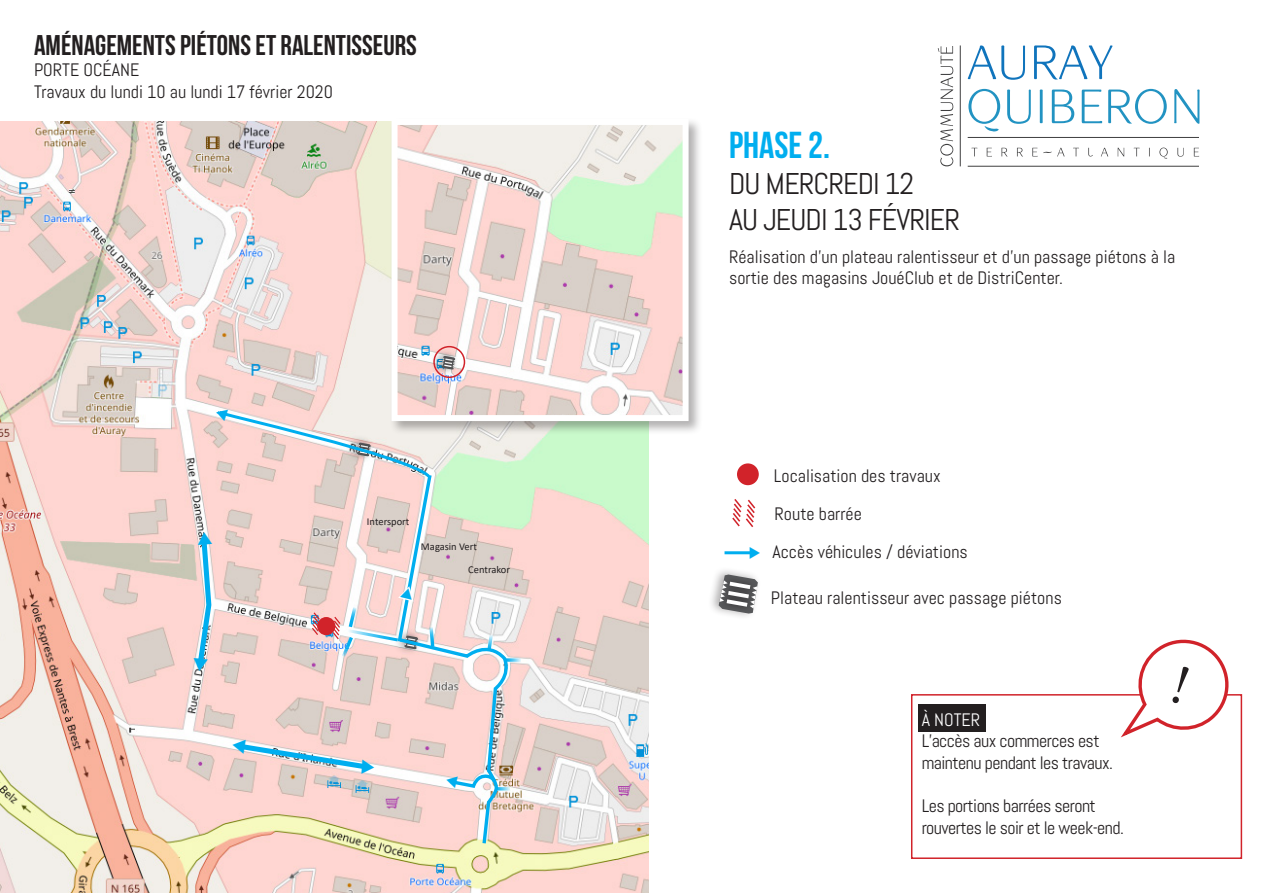
<style>
.page{position:relative;width:1263px;height:893px;background:#fff}
.page>*{position:absolute;margin:0;border:0;box-sizing:border-box;transform-origin:0 0}
.t1{font:37.5px "Bebas Neue";color:#00aeef}
.t2{font:30px "Abel";letter-spacing:-.03em;color:#231f20}
.t3{font:28.5px "Bebas Neue";color:#231f20}
.t4{font:18px/21.6px "Abel";color:#231f20}
.t5{font:18px/21.6px "Abel";letter-spacing:-.03em;color:#231f20}
.t6{font:18px "Abel";color:#fff}
.t7{font:10.5px "Calibri";color:#231f20}
</style>
<div class="page">
<svg style="left:971px;top:148px;width:6px;height:8px"></svg>
<svg style="left:987px;top:148px;width:5px;height:8px"></svg>
<svg style="left:1001px;top:148px;width:7px;height:9px"></svg>
<svg style="left:1017px;top:148px;width:6px;height:9px"></svg>
<svg style="left:1073px;top:148px;width:6px;height:8px"></svg>
<svg style="left:1088px;top:148px;width:5px;height:9px"></svg>
<svg style="left:1101px;top:148px;width:7px;height:8px"></svg>
<svg style="left:1117px;top:148px;width:7px;height:9px"></svg>
<svg style="left:1134px;top:148px;width:6px;height:8px"></svg>
<svg style="left:1159px;top:148px;width:9px;height:11px"></svg>
<svg style="left:1177px;top:148px;width:6px;height:9px"></svg>
<svg style="left:1194px;top:148px;width:5px;height:8px"></svg>
<hr style="left:968px;top:137px;width:231px;height:1px;background:#3e3e3f">
<hr style="left:968px;top:166px;width:231px;height:1px;background:#3e3e3f">
<svg style="left:967px;top:45px;width:58px;height:35px"></svg>
<svg style="left:1034px;top:45px;width:79px;height:35px"></svg>
<svg style="left:968px;top:89px;width:32px;height:43px"></svg>
<svg style="left:1007px;top:90px;width:24px;height:34px"></svg>
<svg style="left:1040px;top:90px;width:3px;height:33px"></svg>
<svg style="left:1052px;top:90px;width:22px;height:33px"></svg>
<svg style="left:1082px;top:90px;width:20px;height:33px"></svg>
<svg style="left:1108px;top:89px;width:59px;height:35px"></svg>
<svg style="left:1174px;top:89px;width:25px;height:35px"></svg>
<svg style="left:1032px;top:148px;width:32px;height:8px"></svg>
<svg style="left:938px;top:46px;width:15px;height:120px"></svg>
<hr style="left:960px;top:45px;width:1px;height:121px;background:#3e3e3f">
<img style="left:0;top:122px;width:648px;height:771px">
<div style="left:389px;top:117px;width:313px;height:318px;background:#231f20;opacity:.35"></div>
<img style="left:399px;top:126px;width:282px;height:288px">
<div style="left:392px;top:119px;width:296px;height:302px;border:6px solid #fff"></div>
<div style="left:430px;top:348px;width:29px;height:28px;background:#231f20;opacity:.35"></div>
<div style="left:439px;top:352px;width:19px;height:15px;background:#231f20;opacity:.75"></div>
<div style="left:439px;top:355px;width:19px;height:15px;background:#231f20;opacity:.75"></div>
<div style="left:438px;top:358px;width:19px;height:15px;background:#231f20;opacity:.75"></div>
<svg style="left:441px;top:356px;width:14px;height:14px"></svg>
<div style="left:918px;top:704px;width:68px;height:27px;background:#231f20"></div>
<div style="left:433px;top:346px;width:32px;height:32px;border:2px solid #d1232a;border-radius:50%"></div>
<div style="left:911px;top:694px;width:331px;height:165px;border:2px solid #d1232a"></div>
<svg style="left:511px;top:658px;width:10px;height:4px"></svg>
<div style="left:737px;top:463px;width:22px;height:22px;background:#d1232a;border-radius:50%"></div>
<svg style="left:732px;top:499px;width:24px;height:28px"></svg>
<hr style="left:724px;top:551px;width:30px;height:3px;background:#00aeef">
<div style="left:707px;top:566px;width:54px;height:54px;background:#231f20;opacity:.35"></div>
<svg style="left:719px;top:574px;width:39px;height:40px"></svg>
<svg style="left:750px;top:551px;width:5px;height:4px"></svg>
<svg style="left:189px;top:407px;width:322px;height:447px"></svg>
<svg style="left:1116px;top:639px;width:121px;height:99px"></svg>
<p class="t3" style="left:34px;top:29px;width:384px">AMÉNAGEMENTS PIÉTONS ET RALENTISSEURS</p>
<p class="t4" style="left:34px;top:59px;width:107px">PORTE OCÉANE</p>
<p class="t4" style="left:34px;top:81px;width:301px">Travaux du lundi 10 au lundi 17 février 2020</p>
<p class="t7" style="left:367px;top:515px;width:44px">Intersport</p>
<p class="t7" style="left:421px;top:539px;width:58px">Magasin Vert</p>
<p class="t7" style="left:468px;top:562px;width:43px">Centrakor</p>
<p class="t1" style="left:729px;top:124px;width:102px">PHASE 2.</p>
<p class="t2" style="left:729px;top:164px;width:187px">DU MERCREDI 12</p>
<p class="t2" style="left:729px;top:200px;width:233px">AU JEUDI 13 FÉVRIER</p>
<p class="t4" style="left:729px;top:246px;width:448px">Réalisation d’un plateau ralentisseur et d’un passage piétons à la sortie des magasins JouéClub et de DistriCenter.</p>
<p class="t4" style="left:774px;top:465px;width:168px">Localisation des travaux</p>
<p class="t4" style="left:774px;top:503px;width:89px">Route barrée</p>
<p class="t4" style="left:772px;top:541px;width:197px">Accès véhicules / déviations</p>
<p class="t4" style="left:771px;top:587px;width:292px">Plateau ralentisseur avec passage piétons</p>
<p class="t6" style="left:922px;top:708px;width:60px">À NOTER</p>
<p class="t5" style="left:922px;top:730px;width:193px">L’accès aux commerces est maintenu pendant les travaux.</p>
<p class="t5" style="left:922px;top:795px;width:204px">Les portions barrées seront rouvertes le soir et le week-end.</p>
</div>
